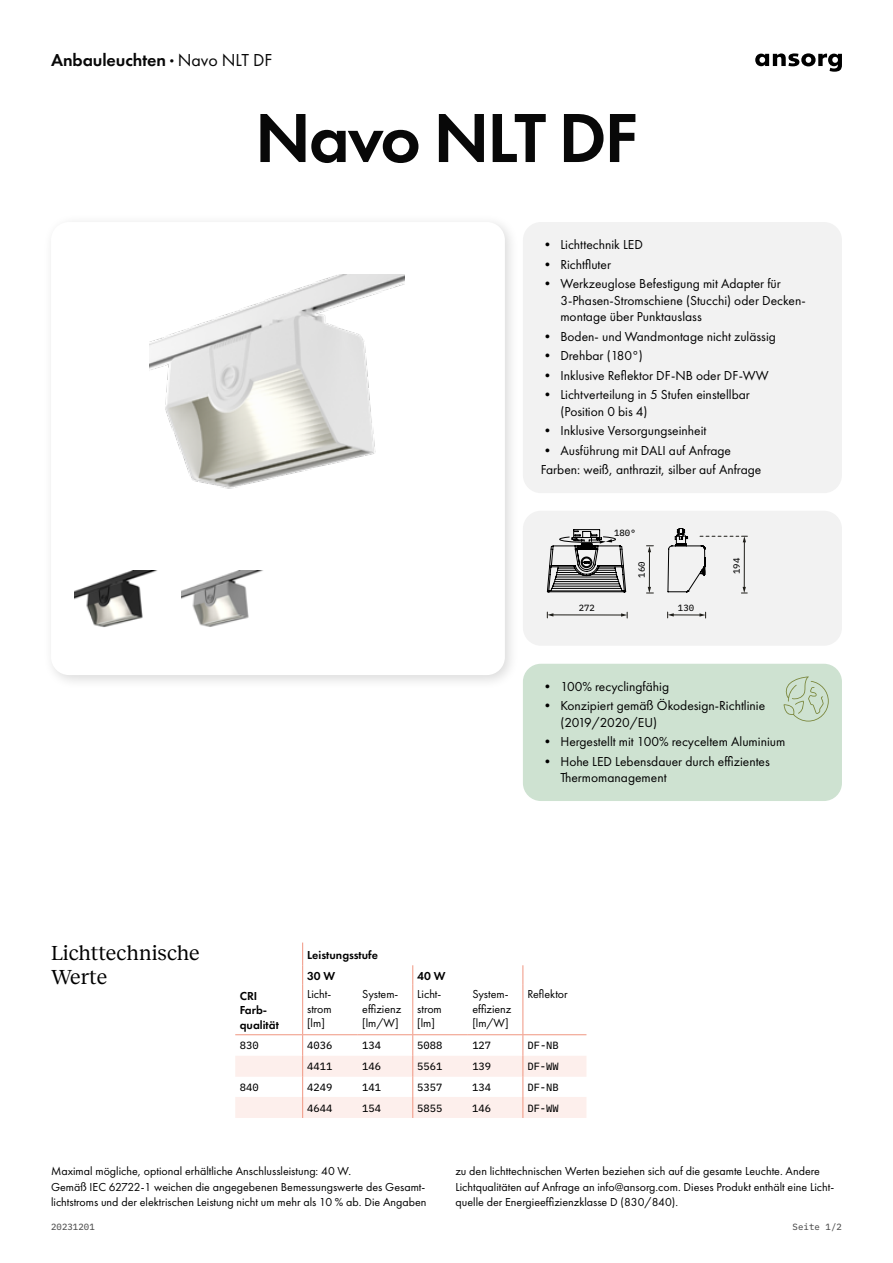
<style>
.page{position:relative;width:893px;height:1263px;background:#fff}
.page>*{position:absolute;margin:0;border:0;box-sizing:border-box;transform-origin:0 0}
.t1{font:600 72px "Futura PT";letter-spacing:-.03em;color:#080808}
.t2{font:21px/24px "Reckless";letter-spacing:-.01em;color:#000}
.t3{font:600 18px "Futura PT";letter-spacing:-.005em;color:#080808}
.t4{font:13.5px/16.5px "Futura PT";color:#000}
.t5{font:12px/14.4px "Futura PT";color:#000}
.t6{font:600 12px/14.4px "Futura PT";color:#000}
.t7{font:10.5px "IBM Plex Mono Text";color:#000}
.t8{font:9px "IBM Plex Mono Text";letter-spacing:.01em;color:#4d4d4d}
.t9{font:9px "IBM Plex Mono Text";color:#000}
.s1{font-weight:400}
</style>
<div class="page">
<svg style="left:755px;top:53px;width:87px;height:19px"></svg>
<div style="left:42px;top:214px;width:477px;height:476px;background:#000;opacity:.15"></div>
<div style="left:51px;top:222px;width:454px;height:453px;background:#fff;border-radius:18px"></div>
<img style="left:150px;top:275px;width:255px;height:214px">
<img style="left:75px;top:570px;width:83px;height:58px">
<img style="left:182px;top:570px;width:81px;height:57px">
<div style="left:523px;top:664px;width:319px;height:137px;background:#cee2d1;border-radius:18px"></div>
<svg style="left:784px;top:676px;width:45px;height:45px"></svg>
<div style="left:523px;top:511px;width:319px;height:135px;background:#f2f2f2;border-radius:18px"></div>
<div style="left:523px;top:222px;width:319px;height:271px;background:#f2f2f2;border-radius:18px"></div>
<hr style="left:552px;top:615px;width:70px;height:1px;background:#21201b">
<svg style="left:547px;top:612px;width:6px;height:6px"></svg>
<svg style="left:621px;top:612px;width:7px;height:6px"></svg>
<svg style="left:667px;top:612px;width:39px;height:6px"></svg>
<svg style="left:667px;top:528px;width:80px;height:66px"></svg>
<hr style="left:649px;top:551px;width:1px;height:37px;background:#21201b">
<svg style="left:646px;top:587px;width:7px;height:7px"></svg>
<svg style="left:646px;top:545px;width:7px;height:7px"></svg>
<svg style="left:547px;top:529px;width:79px;height:64px"></svg>
<svg style="left:302px;top:942px;width:1px;height:43px"></svg>
<hr style="left:302px;top:985px;width:1px;height:49px;background:#f09681">
<hr style="left:412px;top:985px;width:1px;height:49px;background:#f09681">
<hr style="left:522px;top:985px;width:1px;height:49px;background:#f09681">
<svg style="left:412px;top:965px;width:1px;height:20px"></svg>
<svg style="left:522px;top:965px;width:1px;height:20px"></svg>
<svg style="left:235px;top:1034px;width:351px;height:84px"></svg>
<h3 class="t3" style="left:51px;top:49px;width:223px">Anbauleuchten · <span class="s1">Navo NLT DF</span></h3>
<h1 class="t1" style="left:255px;top:93px;width:385px">Navo NLT DF</h1>
<p class="t4" style="left:541px;top:236px;width:104px">• Lichttechnik LED</p>
<p class="t4" style="left:541px;top:256px;width:72px">• Richtfluter</p>
<p class="t4" style="left:560px;top:275px;width:247px;text-indent:-19px">• Werkzeuglose Befestigung mit Adapter für<br>3-Phasen-Stromschiene (Stucchi) oder Decken&shy;montage über Punktauslass</p>
<p class="t4" style="left:541px;top:328px;width:237px">• Boden- und Wandmontage nicht zulässig</p>
<p class="t4" style="left:541px;top:347px;width:103px">• Drehbar (180°)</p>
<p class="t4" style="left:541px;top:367px;width:229px">• Inklusive Reflektor DF-NB oder DF-WW</p>
<p class="t4" style="left:560px;top:386px;width:191px;text-indent:-19px">• Lichtverteilung in 5 Stufen einstellbar (Position 0 bis 4)</p>
<p class="t4" style="left:541px;top:422px;width:167px">• Inklusive Versorgungseinheit</p>
<p class="t4" style="left:541px;top:440px;width:222px;line-height:19.5px">• Ausführung mit DALI auf Anfrage<br>Farben: weiß, anthrazit, silber auf Anfrage</p>
<p class="t9" style="left:614px;top:525px;width:23px">180°</p>
<p class="t9" style="left:635px;top:578px;width:18px;rotate:-90deg">160</p>
<p class="t9" style="left:579px;top:600px;width:18px">272</p>
<p class="t9" style="left:678px;top:600px;width:18px">130</p>
<p class="t9" style="left:730px;top:574px;width:18px;rotate:-90deg">194</p>
<p class="t4" style="left:541px;top:678px;width:130px">• 100% recyclingfähig</p>
<p class="t4" style="left:560px;top:697px;width:206px;text-indent:-19px">• Konzipiert gemäß Ökodesign-Richtlinie (2019/2020/EU)</p>
<p class="t4" style="left:541px;top:733px;width:246px">• Hergestellt mit 100% recyceltem Aluminium</p>
<p class="t4" style="left:560px;top:753px;width:211px;text-indent:-19px">• Hohe LED Lebensdauer durch effizientes<br>Thermomanagement</p>
<h2 class="t2" style="left:51px;top:940px;width:150px">Lichttechnische<br>Werte</h2>
<p class="t6" style="left:307px;top:944px;width:72px;line-height:21.1px">Leistungsstufe<br>30 W</p>
<p class="t6" style="left:417px;top:968px;width:30px">40 W</p>
<p class="t6" style="left:240px;top:988px;width:41px">CRI<br>Farb&shy;qualität</p>
<p class="t5" style="left:307px;top:987px;width:26px;text-align:justify">Licht&shy;strom [lm]</p>
<p class="t5" style="left:362px;top:987px;width:41px">System&shy;effizienz [lm/W]</p>
<p class="t5" style="left:417px;top:987px;width:26px;text-align:justify">Licht&shy;strom [lm]</p>
<p class="t5" style="left:472px;top:987px;width:41px">System&shy;effizienz [lm/W]</p>
<p class="t5" style="left:527px;top:987px;width:42px">Reflektor</p>
<p class="t7" style="left:240px;top:1037px;width:20px">830</p>
<p class="t7" style="left:307px;top:1037px;width:27px">4036</p>
<p class="t7" style="left:362px;top:1037px;width:20px">134</p>
<p class="t7" style="left:417px;top:1037px;width:27px">5088</p>
<p class="t7" style="left:472px;top:1037px;width:20px">127</p>
<p class="t7" style="left:527px;top:1037px;width:33px">DF-NB</p>
<p class="t7" style="left:307px;top:1058px;width:27px">4411</p>
<p class="t7" style="left:362px;top:1058px;width:20px">146</p>
<p class="t7" style="left:417px;top:1058px;width:27px">5561</p>
<p class="t7" style="left:472px;top:1058px;width:20px">139</p>
<p class="t7" style="left:527px;top:1058px;width:33px">DF-WW</p>
<p class="t7" style="left:240px;top:1079px;width:20px">840</p>
<p class="t7" style="left:307px;top:1079px;width:27px">4249</p>
<p class="t7" style="left:362px;top:1079px;width:20px">141</p>
<p class="t7" style="left:417px;top:1079px;width:27px">5357</p>
<p class="t7" style="left:472px;top:1079px;width:20px">134</p>
<p class="t7" style="left:527px;top:1079px;width:33px">DF-NB</p>
<p class="t7" style="left:307px;top:1100px;width:27px">4644</p>
<p class="t7" style="left:362px;top:1100px;width:20px">154</p>
<p class="t7" style="left:417px;top:1100px;width:27px">5855</p>
<p class="t7" style="left:472px;top:1100px;width:20px">146</p>
<p class="t7" style="left:527px;top:1100px;width:33px">DF-WW</p>
<p class="t5" style="left:51px;top:1163px;width:377px;line-height:15.8px">Maximal mögliche, optional erhältliche Anschlussleistung: 40 W.<br>Gemäß IEC 62722-1 weichen die angegebenen Bemessungswerte des Gesamt&shy;lichtstroms und der elektrischen Leistung nicht um mehr als 10 % ab. Die Angaben</p>
<p class="t5" style="left:455px;top:1163px;width:380px;line-height:15.8px">zu den lichttechnischen Werten beziehen sich auf die gesamte Leuchte. Andere<br>Lichtqualitäten auf Anfrage an info@ansorg.com. Dieses Produkt enthält eine Licht&shy;quelle der Energieeffizienzklasse D (830/840).</p>
<p class="t8" style="left:793px;top:1220px;width:51px">Seite 1/2</p>
<p class="t8" style="left:51px;top:1220px;width:45px">20231201</p>
<p class="t8" style="left:798px;top:1220px;width:45px">Seite 36</p>
</div>
